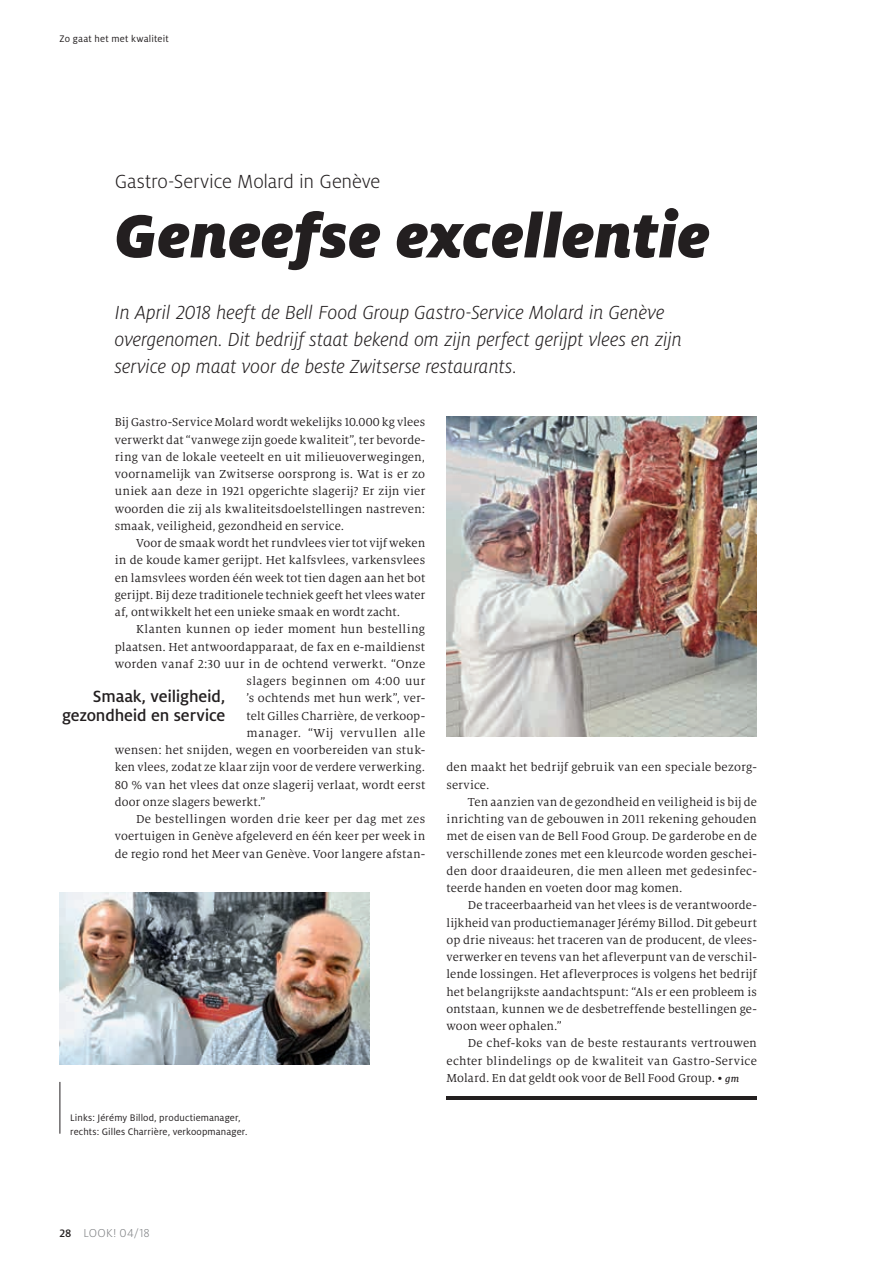
<style>
.page{position:relative;width:893px;height:1263px;background:#fff}
.page>*{position:absolute;margin:0;border:0;box-sizing:border-box;transform-origin:0 0}
.t1{font:italic 900 67.5px "Milo Pro";letter-spacing:.005em;color:#231f20}
.t2{font:italic 300 21px/27px "Milo Pro";letter-spacing:-.005em;color:#231f20}
.t3{font:300 21px "Milo Pro";letter-spacing:-.005em;color:#231f20}
.t4{font:500 18px/18.8px "Milo Pro";letter-spacing:-.01em;color:#231f20;text-align:right}
.t5{font:12.75px/17.2px "Milo Serif Pro";letter-spacing:.015em;color:#231f20;text-align:justify}
.t6{font:12.75px "Milo Serif Pro";letter-spacing:.04em;color:#231f20}
.t7{font:300 12.75px "Milo Pro";letter-spacing:.02em;color:#808285}
.t8{font:10.5px/13.5px "Milo Pro";letter-spacing:.01em;color:#231f20}
.s1{font-weight:500;font-style:italic;font-size:10.5px}
.s2{font-weight:500;font-size:12px;color:#231f20}
</style>
<div class="page">
<img style="left:60px;top:893px;width:310px;height:172px">
<img style="left:446px;top:417px;width:311px;height:319px">
<hr style="left:446px;top:1096px;width:311px;height:3px;background:#231f20">
<hr style="left:60px;top:1082px;width:1px;height:52px;background:#231f20">
<p class="t8" style="left:60px;top:32px;width:111px">Zo gaat het met kwaliteit</p>
<h2 class="t3" style="left:115px;top:170px;width:267px">Gastro-Service Molard in Genève</h2>
<h1 class="t1" style="left:115px;top:196px;width:596px">Geneefse excellentie</h1>
<h2 class="t2" style="left:115px;top:299px;width:569px">In April 2018 heeft de Bell Food Group Gastro-Service Molard in Genève overgenomen. Dit bedrijf staat bekend om zijn perfect gerijpt vlees en zijn service op maat voor de beste Zwitserse restaurants.</h2>
<p class="t5" style="left:115px;top:414px;width:312px">Bij Gastro-Service Molard wordt wekelijks 10.000 kg vlees verwerkt dat “vanwege zijn goede kwaliteit”, ter bevorde&shy;ring van de lokale veeteelt en uit milieuoverwegingen, voornamelijk van Zwitserse oorsprong is. Wat is er zo uniek aan deze in 1921 opgerichte slagerij? Er zijn vier woorden die zij als kwaliteitsdoelstellingen nastreven: smaak, veiligheid, gezondheid en service.</p>
<p class="t5" style="left:115px;top:534px;width:312px;text-indent:21px">Voor de smaak wordt het rundvlees vier tot vijf weken in de koude kamer gerijpt. Het kalfsvlees, varkensvlees en lamsvlees worden één week tot tien dagen aan het bot gerijpt. Bij deze traditionele techniek geeft het vlees water af, ontwikkelt het een unieke smaak en wordt zacht.</p>
<p class="t5" style="left:136px;top:621px;width:291px">Klanten kunnen op ieder moment hun bestelling</p>
<p class="t5" style="left:115px;top:638px;width:312px">plaatsen. Het antwoordapparaat, de fax en e-maildienst</p>
<p class="t5" style="left:115px;top:655px;width:312px">worden vanaf 2:30 uur in de ochtend verwerkt. “Onze</p>
<p class="t5" style="left:247px;top:672px;width:180px">slagers beginnen om 4:00 uur</p>
<p class="t5" style="left:247px;top:690px;width:180px">’s ochtends met hun werk”, ver-</p>
<p class="t5" style="left:247px;top:707px;width:180px">telt Gilles Charrière, de verkoop-</p>
<p class="t6" style="left:247px;top:726px;width:180px">manager. “Wij vervullen alle</p>
<p class="t5" style="left:115px;top:741px;width:312px">wensen: het snijden, wegen en voorbereiden van stuk-</p>
<p class="t5" style="left:115px;top:759px;width:312px">ken vlees, zodat ze klaar zijn voor de verdere verwerking.</p>
<p class="t5" style="left:115px;top:776px;width:312px">80 % van het vlees dat onze slagerij verlaat, wordt eerst</p>
<p class="t5" style="left:115px;top:793px;width:152px">door onze slagers bewerkt.”</p>
<p class="t5" style="left:136px;top:810px;width:291px">De bestellingen worden drie keer per dag met zes</p>
<p class="t5" style="left:115px;top:828px;width:312px">voertuigen in Genève afgeleverd en één keer per week in</p>
<p class="t5" style="left:115px;top:845px;width:312px">de regio rond het Meer van Genève. Voor langere afstan-</p>
<h3 class="t4" style="left:62px;top:687px;width:165px">Smaak, veiligheid, gezondheid en service</h3>
<p class="t8" style="left:70px;top:1111px;width:179px">Links: Jérémy Billod, productiemanager, rechts: Gilles Charrière, verkoopmanager.</p>
<p class="t5" style="left:446px;top:759px;width:312px">den maakt het bedrijf gebruik van een speciale bezorg&shy;service.</p>
<p class="t5" style="left:446px;top:793px;width:312px;text-indent:21px">Ten aanzien van de gezondheid en veiligheid is bij de inrichting van de gebouwen in 2011 rekening gehouden met de eisen van de Bell Food Group. De garderobe en de verschillende zones met een kleurcode worden geschei&shy;den door draaideuren, die men alleen met gedesinfec&shy;teerde handen en voeten door mag komen.</p>
<p class="t5" style="left:446px;top:897px;width:312px;text-indent:21px">De traceerbaarheid van het vlees is de verantwoorde&shy;lijkheid van productiemanager Jérémy Billod. Dit gebeurt op drie niveaus: het traceren van de producent, de vlees&shy;verwerker en tevens van het afleverpunt van de verschil&shy;lende lossingen. Het afleverproces is volgens het bedrijf het belangrijkste aandachtspunt: “Als er een probleem is ontstaan, kunnen we de desbetreffende bestellingen ge&shy;woon weer ophalen.”</p>
<p class="t5" style="left:446px;top:1035px;width:312px;text-indent:21px">De chef-koks van de beste restaurants vertrouwen echter blindelings op de kwaliteit van Gastro-Service Molard. En dat geldt ook voor de Bell Food Group. • <span class="s1">gm</span></p>
<p class="t7" style="left:60px;top:1226px;width:92px"><span class="s2">28</span> LOOK! 04/18</p>
</div>
